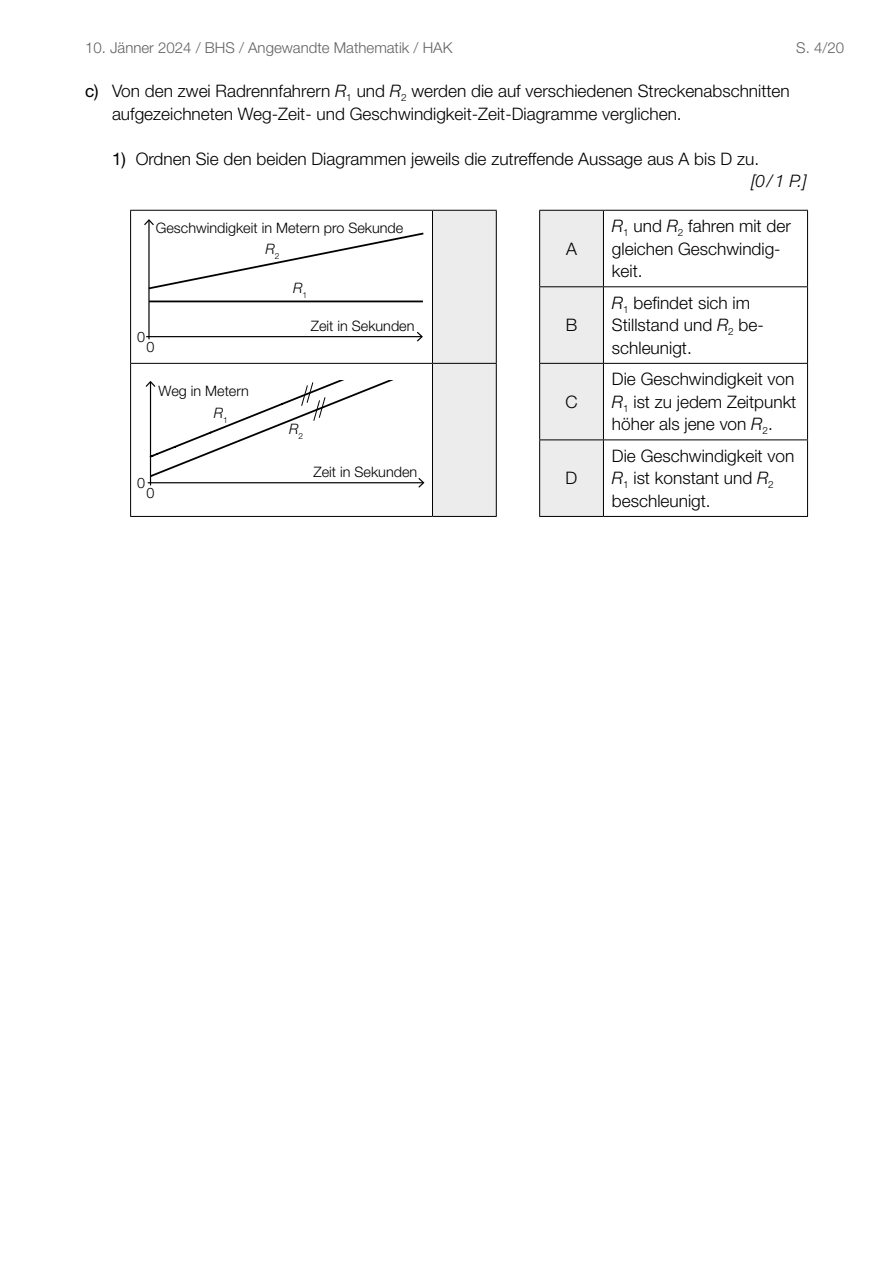
<style>
.page{position:relative;width:893px;height:1263px;background:#fff}
.page>*{position:absolute;margin:0;border:0;box-sizing:border-box;transform-origin:0 0}
.t1{font:300 17.25px/22.5px "Helvetica Neue LT Std";color:#000}
.t2{font:300 15px "Helvetica Neue LT Std";color:#626262}
.t3{font:300 14.4px "Helvetica Neue LT Pro";color:#000}
.t4{font:italic 300 14.4px "Helvetica Neue LT Pro";color:#000}
.s1{font-family:"Helvetica Neue LT Pro"}
.s2{font-weight:400}
.s3{font-style:italic}
</style>
<div class="page">
<div style="left:433px;top:211px;width:63px;height:305px;background:#ececec"></div>
<hr style="left:130px;top:210px;width:302px;height:1px;background:#000">
<hr style="left:130px;top:211px;width:1px;height:152px;background:#000">
<hr style="left:432px;top:210px;width:65px;height:1px;background:#000">
<hr style="left:432px;top:211px;width:1px;height:152px;background:#000">
<hr style="left:496px;top:211px;width:1px;height:152px;background:#000">
<hr style="left:130px;top:363px;width:302px;height:1px;background:#000">
<hr style="left:130px;top:364px;width:1px;height:152px;background:#000">
<hr style="left:432px;top:363px;width:65px;height:1px;background:#000">
<hr style="left:432px;top:364px;width:1px;height:152px;background:#000">
<hr style="left:496px;top:364px;width:1px;height:152px;background:#000">
<hr style="left:130px;top:516px;width:302px;height:1px;background:#000">
<hr style="left:432px;top:516px;width:65px;height:1px;background:#000">
<hr style="left:148px;top:220px;width:2px;height:119px;background:#000">
<svg style="left:144px;top:219px;width:10px;height:6px"></svg>
<hr style="left:146px;top:336px;width:276px;height:1px;background:#000">
<svg style="left:417px;top:332px;width:6px;height:10px"></svg>
<svg style="left:148px;top:231px;width:276px;height:60px"></svg>
<hr style="left:149px;top:301px;width:274px;height:1px;background:#000">
<hr style="left:150px;top:382px;width:1px;height:103px;background:#000">
<svg style="left:146px;top:380px;width:248px;height:98px"></svg>
<hr style="left:148px;top:482px;width:275px;height:1px;background:#000">
<svg style="left:418px;top:478px;width:6px;height:10px"></svg>
<div style="left:540px;top:211px;width:63px;height:305px;background:#ececec"></div>
<hr style="left:539px;top:211px;width:1px;height:75px;background:#000">
<hr style="left:539px;top:210px;width:64px;height:1px;background:#000">
<hr style="left:603px;top:211px;width:1px;height:75px;background:#000">
<hr style="left:807px;top:211px;width:1px;height:75px;background:#000">
<hr style="left:603px;top:210px;width:205px;height:1px;background:#000">
<hr style="left:539px;top:287px;width:1px;height:76px;background:#000">
<hr style="left:539px;top:286px;width:64px;height:1px;background:#000">
<hr style="left:603px;top:287px;width:1px;height:76px;background:#000">
<hr style="left:807px;top:287px;width:1px;height:76px;background:#000">
<hr style="left:603px;top:286px;width:205px;height:1px;background:#000">
<hr style="left:539px;top:364px;width:1px;height:75px;background:#000">
<hr style="left:539px;top:363px;width:64px;height:1px;background:#000">
<hr style="left:603px;top:364px;width:1px;height:75px;background:#000">
<hr style="left:807px;top:364px;width:1px;height:75px;background:#000">
<hr style="left:603px;top:363px;width:205px;height:1px;background:#000">
<hr style="left:539px;top:440px;width:1px;height:76px;background:#000">
<hr style="left:539px;top:439px;width:64px;height:1px;background:#000">
<hr style="left:603px;top:440px;width:1px;height:76px;background:#000">
<hr style="left:807px;top:440px;width:1px;height:76px;background:#000">
<hr style="left:603px;top:439px;width:205px;height:1px;background:#000">
<hr style="left:539px;top:516px;width:64px;height:1px;background:#000">
<hr style="left:603px;top:516px;width:205px;height:1px;background:#000">
<p class="t2" style="left:85px;top:39px;width:369px">10. Jänner 2024 / BHS / Angewandte Mathematik / HAK</p>
<p class="t2" style="left:796px;top:39px;width:49px">S. <span class="s1">4</span>/20</p>
<p class="t1" style="left:112px;top:80px;width:679px;text-indent:-27px"><span class="s2">c)</span> Von den zwei Radrennfahrern <span class="s3">R</span><sub>1</sub> und <span class="s3">R</span><sub>2</sub> werden die auf verschiedenen Streckenabschnitten aufgezeichneten Weg-Zeit- und Geschwindigkeit-Zeit-Diagramme verglichen.</p>
<p class="t1" style="left:751px;top:147px;width:57px;text-indent:-639px"><span class="s2">1)</span> Ordnen Sie den beiden Diagrammen jeweils die zutreffende Aussage aus A bis D zu.<br><span class="s3">[0/1 P.]</span></p>
<p class="t3" style="left:156px;top:219px;width:249px">Geschwindigkeit in Metern pro Sekunde</p>
<p class="t3" style="left:137px;top:328px;width:10px">0</p>
<p class="t3" style="left:146px;top:338px;width:10px">0</p>
<p class="t3" style="left:159px;top:382px;width:92px">Weg in Metern</p>
<p class="t3" style="left:137px;top:474px;width:10px">0</p>
<p class="t3" style="left:146px;top:484px;width:10px">0</p>
<p class="t4" style="left:214px;top:404px;width:15px">R<sub>1</sub></p>
<p class="t4" style="left:265px;top:240px;width:15px">R<sub>2</sub></p>
<p class="t4" style="left:293px;top:279px;width:15px">R<sub>1</sub></p>
<p class="t3" style="left:311px;top:317px;width:105px">Zeit in Sekunden</p>
<p class="t4" style="left:289px;top:421px;width:15px">R<sub>2</sub></p>
<p class="t3" style="left:313px;top:463px;width:105px">Zeit in Sekunden</p>
<p class="t1" style="left:566px;top:237px;width:12px">A</p>
<p class="t1" style="left:566px;top:313px;width:13px">B</p>
<p class="t1" style="left:565px;top:390px;width:14px">C</p>
<p class="t1" style="left:566px;top:467px;width:13px">D</p>
<p class="t1" style="left:612px;top:214px;width:180px"><span class="s3">R</span><sub>1</sub> und <span class="s3">R</span><sub>2</sub> fahren mit der gleichen Geschwindig&shy;keit.</p>
<p class="t1" style="left:612px;top:291px;width:153px"><span class="s3">R</span><sub>1</sub> befindet sich im<br>Stillstand und <span class="s3">R</span><sub>2</sub> be&shy;schleunigt.</p>
<p class="t1" style="left:612px;top:367px;width:186px;text-align:justify">Die Geschwindigkeit von <span class="s3">R</span><sub>1</sub> ist zu jedem Zeitpunkt höher als jene von <span class="s3">R</span><sub>2</sub>.</p>
<p class="t1" style="left:612px;top:444px;width:184px">Die Geschwindigkeit von<br><span class="s3">R</span><sub>1</sub> ist konstant und <span class="s3">R</span><sub>2 </sub>beschleunigt.</p>
</div>
